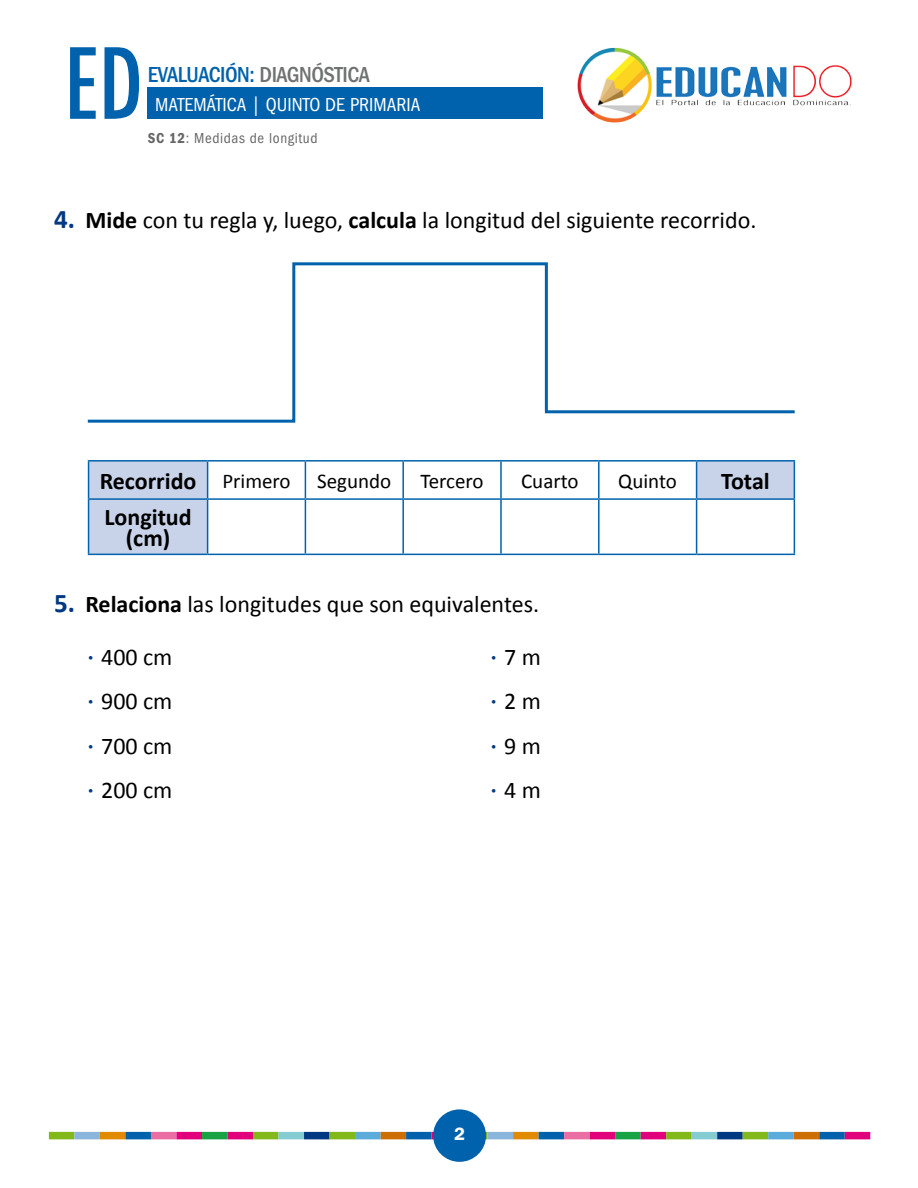
<style>
.page{position:relative;width:918px;height:1188px;background:#fff}
.page>*{position:absolute;margin:0;border:0;box-sizing:border-box;transform-origin:0 0}
.t1{font:500 condensed 94.95px "Futura";color:#0062ac}
.t2{font:24px "Calibri";color:#000}
.t3{font:700 24px/21px "Calibri";color:#000;text-align:center}
.t4{font:500 condensed 22.5px "ITC Franklin Gothic Std";letter-spacing:-.02em;color:#0062ac}
.t5{font:21px "Calibri";color:#000}
.t6{font:condensed 19.5px "ITC Franklin Gothic Std";color:#fff}
.t7{font:600 18px "ITC Franklin Gothic Std";color:#fff}
.t8{font:condensed 15px "ITC Franklin Gothic Std";color:#666769}
.s1{color:#707172}
.s2{font-family:"ITC Franklin Gothic Std Dm Cd";font-stretch:normal}
.s3{font-weight:700;font-size:27px;color:#003882}
.s4{font-weight:700}
.s5{font-weight:400;font-size:21px}
.s6{font-family:"ITC Franklin Gothic Std";font-size:21px;color:#003882}
</style>
<div class="page">
<div style="left:49px;top:1132px;width:25px;height:7px;background:#83b81a"></div>
<div style="left:74px;top:1132px;width:26px;height:7px;background:#8ab5dd"></div>
<div style="left:100px;top:1132px;width:25px;height:7px;background:#e08a00"></div>
<div style="left:125px;top:1132px;width:26px;height:7px;background:#0062ac"></div>
<div style="left:151px;top:1132px;width:25px;height:7px;background:#ea6ea3"></div>
<div style="left:176px;top:1132px;width:26px;height:7px;background:#e2007a"></div>
<div style="left:202px;top:1132px;width:25px;height:7px;background:#17a345"></div>
<div style="left:227px;top:1132px;width:26px;height:7px;background:#e2007a"></div>
<div style="left:253px;top:1132px;width:26px;height:7px;background:#83b81a"></div>
<div style="left:279px;top:1132px;width:25px;height:7px;background:#85ccd2"></div>
<div style="left:304px;top:1132px;width:26px;height:7px;background:#003882"></div>
<div style="left:330px;top:1132px;width:25px;height:7px;background:#83b81a"></div>
<div style="left:355px;top:1132px;width:26px;height:7px;background:#5babdb"></div>
<div style="left:381px;top:1132px;width:25px;height:7px;background:#ce6f05"></div>
<div style="left:406px;top:1132px;width:26px;height:7px;background:#0062ac"></div>
<div style="left:432px;top:1132px;width:25px;height:7px;background:#e2007a"></div>
<div style="left:462px;top:1132px;width:26px;height:7px;background:#83b81a"></div>
<div style="left:488px;top:1132px;width:25px;height:7px;background:#8ab5dd"></div>
<div style="left:513px;top:1132px;width:26px;height:7px;background:#e08a00"></div>
<div style="left:539px;top:1132px;width:25px;height:7px;background:#0062ac"></div>
<div style="left:564px;top:1132px;width:26px;height:7px;background:#ea6ea3"></div>
<div style="left:590px;top:1132px;width:25px;height:7px;background:#e2007a"></div>
<div style="left:615px;top:1132px;width:26px;height:7px;background:#17a345"></div>
<div style="left:641px;top:1132px;width:25px;height:7px;background:#e2007a"></div>
<div style="left:666px;top:1132px;width:26px;height:7px;background:#83b81a"></div>
<div style="left:692px;top:1132px;width:25px;height:7px;background:#85ccd2"></div>
<div style="left:717px;top:1132px;width:26px;height:7px;background:#003882"></div>
<div style="left:743px;top:1132px;width:25px;height:7px;background:#83b81a"></div>
<div style="left:768px;top:1132px;width:26px;height:7px;background:#5babdb"></div>
<div style="left:794px;top:1132px;width:25px;height:7px;background:#ce6f05"></div>
<div style="left:819px;top:1132px;width:26px;height:7px;background:#0062ac"></div>
<div style="left:845px;top:1132px;width:25px;height:7px;background:#e2007a"></div>
<div style="left:433px;top:1109px;width:53px;height:53px;background:#0062ac;border-radius:50%"></div>
<svg style="left:89px;top:462px;width:705px;height:92px"></svg>
<hr style="left:88px;top:460px;width:120px;height:2px;background:#0062ac">
<hr style="left:88px;top:462px;width:1px;height:36px;background:#0062ac">
<hr style="left:208px;top:460px;width:97px;height:2px;background:#0062ac">
<hr style="left:207px;top:462px;width:1px;height:36px;background:#0062ac">
<hr style="left:305px;top:460px;width:98px;height:2px;background:#0062ac">
<hr style="left:305px;top:462px;width:1px;height:36px;background:#0062ac">
<hr style="left:403px;top:460px;width:98px;height:2px;background:#0062ac">
<hr style="left:402px;top:462px;width:2px;height:36px;background:#0062ac">
<hr style="left:501px;top:460px;width:98px;height:2px;background:#0062ac">
<hr style="left:500px;top:462px;width:2px;height:36px;background:#0062ac">
<hr style="left:599px;top:460px;width:98px;height:2px;background:#0062ac">
<hr style="left:598px;top:462px;width:2px;height:36px;background:#0062ac">
<hr style="left:697px;top:460px;width:98px;height:2px;background:#0062ac">
<hr style="left:696px;top:462px;width:1px;height:36px;background:#0062ac">
<hr style="left:794px;top:462px;width:1px;height:36px;background:#0062ac">
<hr style="left:88px;top:498px;width:120px;height:2px;background:#0062ac">
<hr style="left:88px;top:500px;width:1px;height:54px;background:#0062ac">
<hr style="left:208px;top:498px;width:97px;height:2px;background:#0062ac">
<hr style="left:207px;top:500px;width:1px;height:54px;background:#0062ac">
<hr style="left:305px;top:498px;width:98px;height:2px;background:#0062ac">
<hr style="left:305px;top:500px;width:1px;height:54px;background:#0062ac">
<hr style="left:403px;top:498px;width:98px;height:2px;background:#0062ac">
<hr style="left:402px;top:500px;width:2px;height:54px;background:#0062ac">
<hr style="left:501px;top:498px;width:98px;height:2px;background:#0062ac">
<hr style="left:500px;top:500px;width:2px;height:54px;background:#0062ac">
<hr style="left:599px;top:498px;width:98px;height:2px;background:#0062ac">
<hr style="left:598px;top:500px;width:2px;height:54px;background:#0062ac">
<hr style="left:697px;top:498px;width:98px;height:2px;background:#0062ac">
<hr style="left:696px;top:500px;width:1px;height:54px;background:#0062ac">
<hr style="left:794px;top:500px;width:1px;height:54px;background:#0062ac">
<hr style="left:88px;top:554px;width:120px;height:1px;background:#0062ac">
<hr style="left:208px;top:554px;width:97px;height:1px;background:#0062ac">
<hr style="left:305px;top:554px;width:98px;height:1px;background:#0062ac">
<hr style="left:403px;top:554px;width:98px;height:1px;background:#0062ac">
<hr style="left:501px;top:554px;width:98px;height:1px;background:#0062ac">
<hr style="left:599px;top:554px;width:98px;height:1px;background:#0062ac">
<hr style="left:697px;top:554px;width:98px;height:1px;background:#0062ac">
<svg style="left:87px;top:262px;width:708px;height:161px"></svg>
<div style="left:148px;top:87px;width:395px;height:31px;background:#0062ac"></div>
<img style="left:577px;top:47px;width:275px;height:76px">
<h1 class="t1" style="left:65px;top:23px;width:80px">ED</h1>
<p class="t4" style="left:148px;top:62px;width:224px">EVALUACIÓN: <span class="s1">DIAGNÓSTICA</span></p>
<p class="t6" style="left:155px;top:94px;width:267px">MATEMÁTICA | QUINTO DE PRIMARIA</p>
<p class="t8" style="left:148px;top:130px;width:171px"><span class="s2">SC 12</span>: MEDIDAS DE LONGITUD</p>
<p class="t2" style="left:54px;top:205px;width:704px"><span class="s3">4.</span> <span class="s4">Mide</span> con tu regla y, luego, <span class="s4">calcula</span> la longitud del siguiente recorrido.</p>
<p class="t3" style="left:100px;top:469px;width:192px">Recorrido <span class="s5">Primero</span></p>
<p class="t5" style="left:317px;top:468px;width:76px">Segundo</p>
<p class="t5" style="left:420px;top:468px;width:65px">Tercero</p>
<p class="t5" style="left:521px;top:468px;width:59px">Cuarto</p>
<p class="t5" style="left:618px;top:468px;width:60px">Quinto</p>
<p class="t3" style="left:721px;top:469px;width:50px">Total</p>
<p class="t3" style="left:104px;top:506px;width:89px">Longitud (cm)</p>
<p class="t2" style="left:54px;top:589px;width:487px"><span class="s3">5.</span> <span class="s4">Relaciona</span> las longitudes que son equivalentes.</p>
<p class="t2" style="left:85px;top:642px;width:89px"><span class="s6">•</span> 400 cm</p>
<p class="t2" style="left:85px;top:687px;width:89px"><span class="s6">•</span> 900 cm</p>
<p class="t2" style="left:85px;top:731px;width:89px"><span class="s6">•</span> 700 cm</p>
<p class="t2" style="left:85px;top:775px;width:89px"><span class="s6">•</span> 200 cm</p>
<p class="t2" style="left:487px;top:642px;width:55px"><span class="s6">•</span>7 m</p>
<p class="t2" style="left:487px;top:687px;width:55px"><span class="s6">•</span>2 m</p>
<p class="t2" style="left:487px;top:731px;width:55px"><span class="s6">•</span>9 m</p>
<p class="t2" style="left:487px;top:775px;width:55px"><span class="s6">•</span>4 m</p>
<p class="t7" style="left:454px;top:1123px;width:12px">2</p>
</div>
